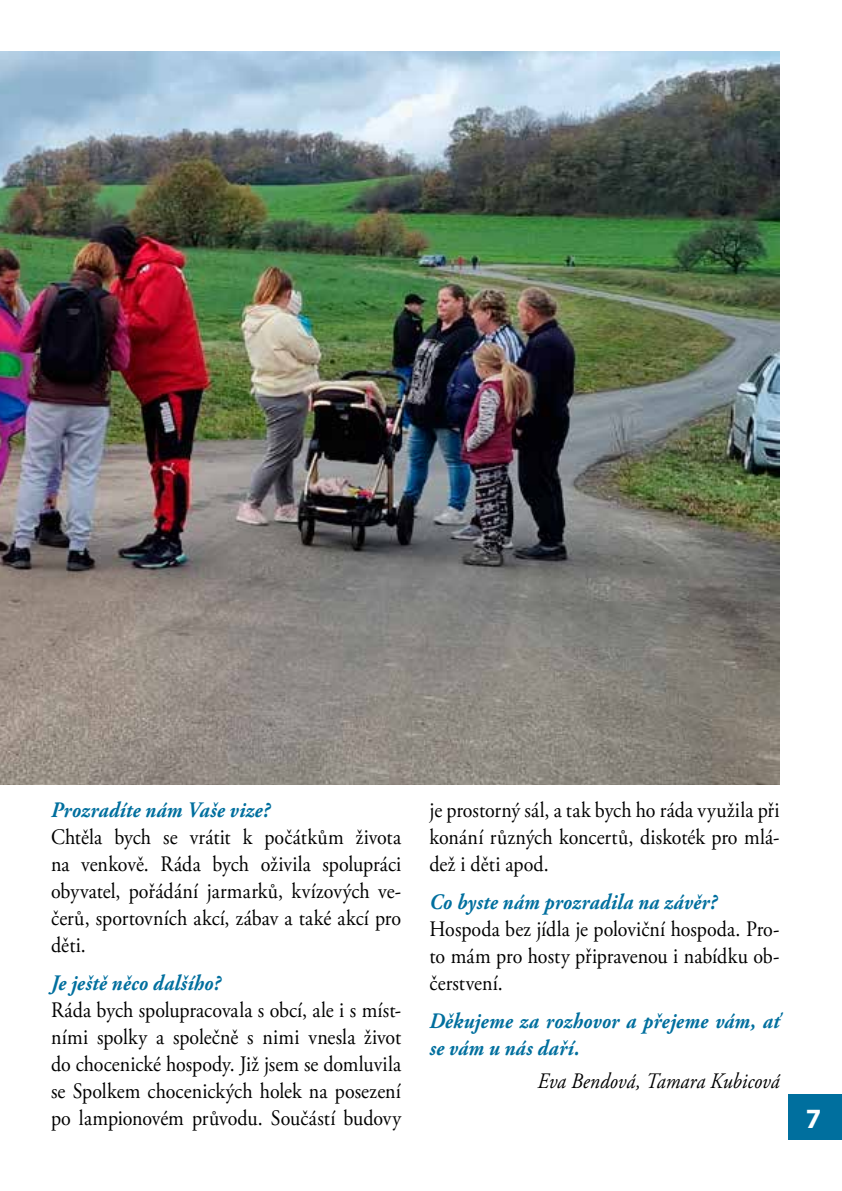
<style>
.page{position:relative;width:842px;height:1191px;background:#fff}
.page>*{position:absolute;margin:0;border:0;box-sizing:border-box;transform-origin:0 0}
.t1{font:700 28px "Myriad Pro";color:#fff}
.t2{font:22px/27px "Adobe Garamond Pro";letter-spacing:.005em;color:#000;text-align:justify;scale:.9 1}
.t3{font:italic 700 22px/27px "Adobe Garamond Pro";letter-spacing:.015em;color:#006f9e;scale:.9 1}
.t4{font:italic 22px "Adobe Garamond Pro";color:#000;scale:.9 1}
</style>
<div class="page">
<div style="left:788px;top:1094px;width:54px;height:46px;background:#006f9e"></div>
<img style="left:0;top:51px;width:780px;height:733px">
<p class="t3" style="left:51px;top:796px;width:245px">Prozradíte nám Vaše vize?</p>
<p class="t2" style="left:51px;top:824px;width:391px">Chtěla bych se vrátit k počátkům života na venkově. Ráda bych oživila spolupráci obyvatel, pořádání jarmarků, kvízových ve&shy;čerů, sportovních akcí, zábav a také akcí pro děti.</p>
<p class="t3" style="left:51px;top:970px;width:190px">Je ještě něco dalšího?</p>
<p class="t2" style="left:51px;top:997px;width:391px">Ráda bych spolupracovala s obcí, ale i s míst&shy;ními spolky a společně s nimi vnesla život do chocenické hospody. Již jsem se domluvila se Spolkem chocenických holek na posezení po lampionovém průvodu. Součástí budovy</p>
<p class="t2" style="left:429px;top:797px;width:391px">je prostorný sál, a tak bych ho ráda využila při konání různých koncertů, diskoték pro mlá&shy;dež i děti apod.</p>
<p class="t3" style="left:429px;top:889px;width:321px">Co byste nám prozradila na závěr?</p>
<p class="t2" style="left:429px;top:916px;width:390px">Hospoda bez jídla je poloviční hospoda. Pro&shy;to mám pro hosty připravenou i nabídku ob&shy;čerstvení.</p>
<p class="t3" style="left:429px;top:1008px;width:390px">Děkujeme za rozhovor a přejeme vám, ať se vám u nás daří.</p>
<p class="t4" style="left:537px;top:1067px;width:271px">Eva Bendová, Tamara Kubicová</p>
<p class="t1" style="left:806px;top:1100px;width:17px">7</p>
</div>
